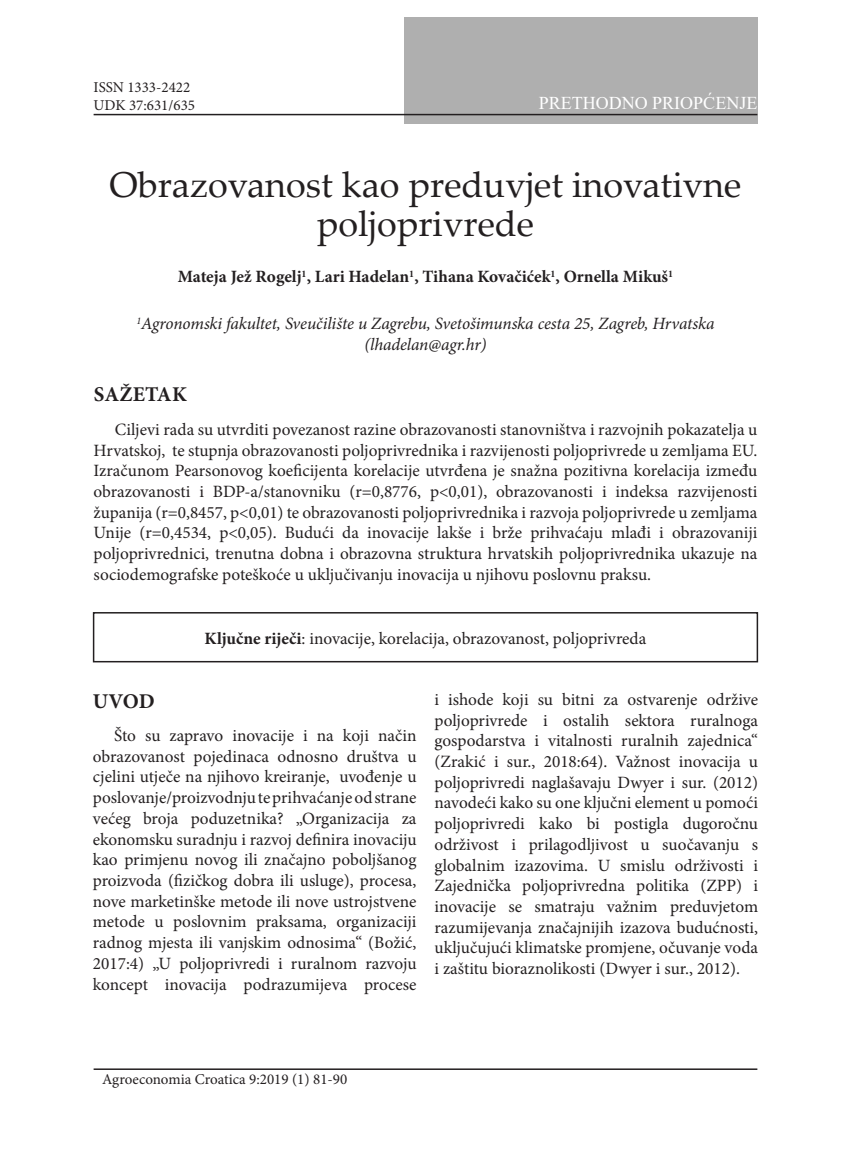
<style>
.page{position:relative;width:851px;height:1149px;background:#fff}
.page>*{position:absolute;margin:0;border:0;box-sizing:border-box;transform-origin:0 0}
.t1{font:36px/39px "Palatino Linotype";color:#231f20;text-align:center}
.t2{font:700 21px "Minion Pro";letter-spacing:.01em;color:#231f20}
.t3{font:18px "Times New Roman";color:#fff}
.paragraph{font:17.25px/20.7px "Minion Pro";color:#231f20;text-align:justify}
.abstract{font:17.25px/20.7px "Minion Pro";color:#231f20;text-align:justify}
.Adresa{font:italic 17.25px "Minion Pro";letter-spacing:-.01em;color:#231f20}
.kljucne-rijeci{font:17.25px "Minion Pro";color:#231f20}
.autori{font:700 17.25px "Minion Pro";color:#231f20}
.t4{font:15px "Minion Pro";color:#231f20}
.s1{font-weight:700}
</style>
<div class="page">
<div style="left:404px;top:17px;width:353px;height:106px;background:#afafaf"></div>
<hr style="left:94px;top:114px;width:663px;height:1px;background:#231f20">
<hr style="left:94px;top:1068px;width:663px;height:1px;background:#231f20">
<div style="left:93px;top:612px;width:665px;height:50px;border:2px solid #231f20"></div>
<p class="t4" style="left:94px;top:77px;width:98px">ISSN 1333-2422</p>
<p class="t4" style="left:94px;top:95px;width:103px">UDK 37:631/635</p>
<p class="t3" style="left:538px;top:90px;width:220px">PRETHODNO PRIOPĆENJE</p>
<p class="t1" style="left:109px;top:163px;width:633px">Obrazovanost kao preduvjet inovativne poljoprivrede</p>
<p class="autori" style="left:178px;top:265px;width:497px">Mateja Jež Rogelj<sup>1</sup>, Lari Hadelan<sup>1</sup>, Tihana Kovačićek<sup>1</sup>, Ornella Mikuš<sup>1</sup></p>
<p class="Adresa" style="left:136px;top:312px;width:579px"><sup>1</sup>Agronomski fakultet, Sveučilište u Zagrebu, Svetošimunska cesta 25, Zagreb, Hrvatska</p>
<p class="Adresa" style="left:364px;top:332px;width:123px">(lhadelan@agr.hr)</p>
<p class="t2" style="left:94px;top:380px;width:95px">SAŽETAK</p>
<p class="abstract" style="left:94px;top:419px;width:665px;text-indent:21px">Ciljevi rada su utvrditi povezanost razine obrazovanosti stanovništva i razvojnih pokazatelja u Hrvatskoj, te stupnja obrazovanosti poljoprivrednika i razvijenosti poljoprivrede u zemljama EU.<br>Izračunom Pearsonovog koeficijenta korelacije utvrđena je snažna pozitivna korelacija između obrazovanosti i BDP-a/stanovniku (r=0,8776, p&lt;0,01), obrazovanosti i indeksa razvijenosti županija (r=0,8457, p&lt;0,01) te obrazovanosti poljoprivrednika i razvoja poljoprivrede u zemljama Unije (r=0,4534, p&lt;0,05). Budući da inovacije lakše i brže prihvaćaju mlađi i obrazovaniji poljoprivrednici, trenutna dobna i obrazovna struktura hrvatskih poljoprivrednika ukazuje na sociodemografske poteškoće u uključivanju inovacija u njihovu poslovnu praksu.</p>
<p class="kljucne-rijeci" style="left:204px;top:626px;width:443px"><span class="s1">Ključne riječi</span>: inovacije, korelacija, obrazovanost, poljoprivreda</p>
<p class="t2" style="left:93px;top:685px;width:63px">UVOD</p>
<p class="paragraph" style="left:93px;top:725px;width:325px;text-indent:21px">Što su zapravo inovacije i na koji način obrazovanost pojedinaca odnosno društva u cjelini utječe na njihovo kreiranje, uvođenje u poslovanje/proizvodnju te prihvaćanje od strane većeg broja poduzetnika? „Organizacija za ekonomsku suradnju i razvoj definira inovaciju kao primjenu novog ili značajno poboljšanog proizvoda (fizičkog dobra ili usluge), procesa, nove marketinške metode ili nove ustrojstvene metode u poslovnim praksama, organizaciji radnog mjesta ili vanjskim odnosima“ (Božić, 2017:4) „U poljoprivredi i ruralnom razvoju koncept inovacija podrazumijeva procese</p>
<p class="paragraph" style="left:434px;top:688px;width:325px">i ishode koji su bitni za ostvarenje održive poljoprivrede i ostalih sektora ruralnoga gospodarstva i vitalnosti ruralnih zajednica“ (Zrakić i sur., 2018:64). Važnost inovacija u poljoprivredi naglašavaju Dwyer i sur. (2012) navodeći kako su one ključni element u pomoći poljoprivredi kako bi postigla dugoročnu održivost i prilagodljivost u suočavanju s globalnim izazovima. U smislu održivosti i Zajednička poljoprivredna politika (ZPP) i inovacije se smatraju važnim preduvjetom razumijevanja značajnijih izazova budućnosti, uključujući klimatske promjene, očuvanje voda i zaštitu bioraznolikosti (Dwyer i sur., 2012).</p>
<p class="t4" style="left:102px;top:1068px;width:247px">Agroeconomia Croatica 9:2019 (1) 81-90</p>
</div>
